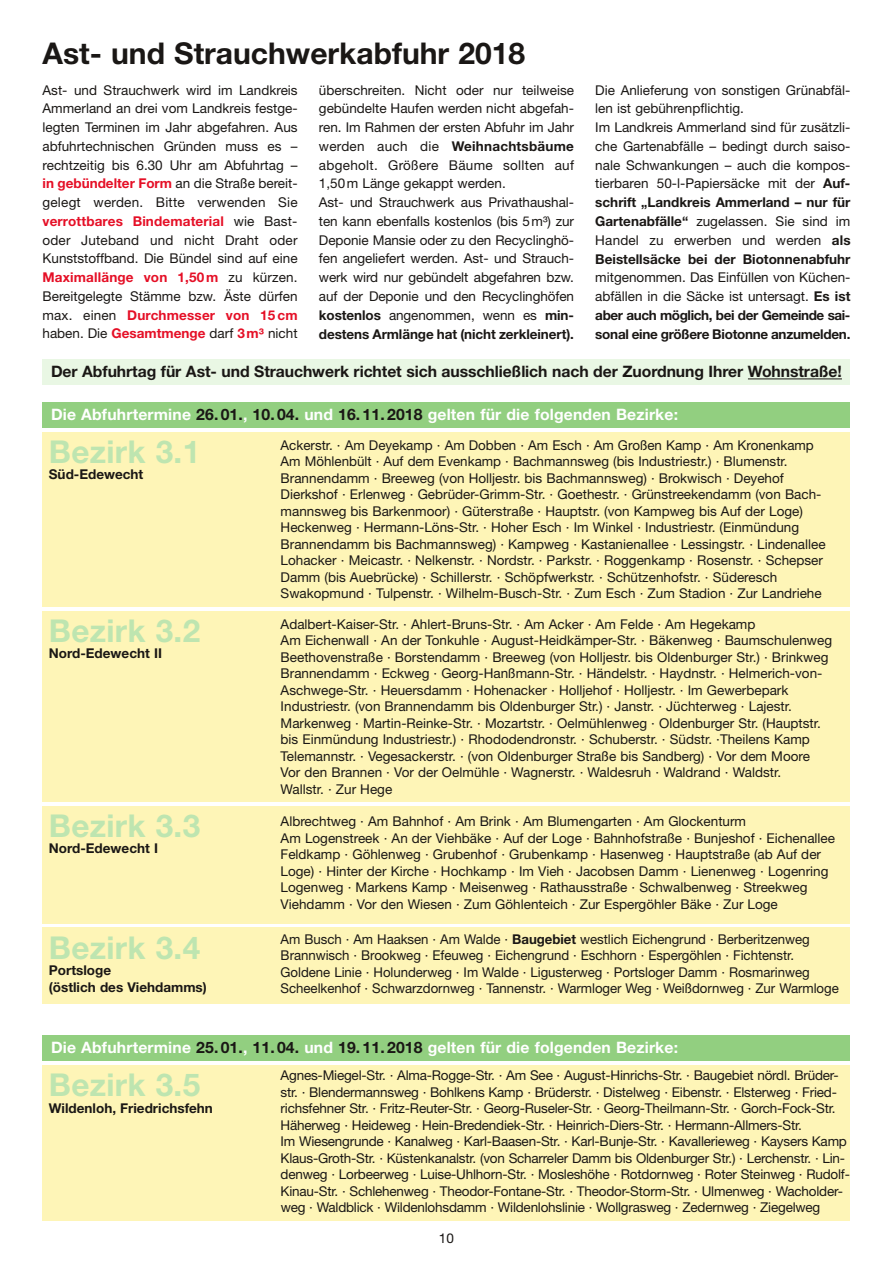
<style>
.page{position:relative;width:893px;height:1263px;background:#fff}
.page>*{position:absolute;margin:0;border:0;box-sizing:border-box;transform-origin:0 0}
.t1{font:700 31.5px "Helvetica Neue LT Std";letter-spacing:.01em;color:#bee5b0}
.t2{font:700 30px "Helvetica Neue LT Std";color:#1a1715}
.t3{font:700 15.75px "Helvetica Neue LT Std";letter-spacing:.01em;color:#fff}
.t4{font:700 15.75px "Helvetica Neue LT Std";letter-spacing:-.005em;color:#1a1715}
.t5{font:13.5px/16.5px "Helvetica Neue LT Std";color:#1a1715}
.t6{font:700 13.5px/18.8px "Helvetica Neue LT Std";color:#1a1715}
.s1{font-weight:700;color:#e50f26}
.s2{font-weight:700}
.s3{font-weight:400}
.s4{color:#1a1715}
</style>
<div class="page">
<div style="left:43px;top:359px;width:807px;height:26px;background:#e9f7e4"></div>
<hr style="left:748px;top:378px;width:94px;height:1px;background:#1a1715">
<div style="left:43px;top:432px;width:807px;height:174px;background:#fef5b7"></div>
<div style="left:43px;top:402px;width:807px;height:25px;background:#92cf80"></div>
<div style="left:43px;top:611px;width:807px;height:190px;background:#fef5b7"></div>
<div style="left:43px;top:806px;width:807px;height:117px;background:#fef5b7"></div>
<div style="left:43px;top:1035px;width:807px;height:26px;background:#92cf80"></div>
<div style="left:43px;top:1065px;width:807px;height:155px;background:#fef5b7"></div>
<div style="left:43px;top:927px;width:807px;height:77px;background:#fef5b7"></div>
<h2 class="t2" style="left:43px;top:35px;width:484px">Ast- und Strauchwerkabfuhr 2018</h2>
<p class="t5" style="left:43px;top:80px;width:257px;line-height:18.8px;text-align:justify">Ast- und Strauchwerk wird im Landkreis Ammerland an drei vom Landkreis festge&shy;legten Terminen im Jahr abgefahren. Aus abfuhrtechnischen Gründen muss es – rechtzeitig bis 6.30 Uhr am Abfuhrtag – <span class="s1">in gebündelter Form</span> an die Straße bereit&shy;gelegt werden. Bitte verwenden Sie <span class="s1">verrottbares Bindematerial</span> wie Bast&shy;oder Juteband und nicht Draht oder Kunststoffband. Die Bündel sind auf eine <span class="s1">Maximallänge von 1,50m</span> zu kürzen.<br>Bereitgelegte Stämme bzw. Äste dürfen max. einen <span class="s1">Durchmesser von 15 cm </span>haben. Die <span class="s1">Gesamtmenge</span> darf <span class="s1">3m³</span> nicht</p>
<p class="t5" style="left:319px;top:80px;width:257px;line-height:18.8px">überschreiten. Nicht oder nur teilweise gebündelte Haufen werden nicht abgefah&shy;ren. Im Rahmen der ersten Abfuhr im Jahr werden auch die <span class="s2">Weihnachtsbäume </span>abgeholt. Größere Bäume sollten auf 1,50m Länge gekappt werden.<br>Ast- und Strauchwerk aus Privathaushal&shy;ten kann ebenfalls kostenlos (bis 5m³) zur Deponie Mansie oder zu den Recyclinghö&shy;fen angeliefert werden. Ast- und Strauch&shy;werk wird nur gebündelt abgefahren bzw. auf der Deponie und den Recyclinghöfen <span class="s2">kostenlos</span> angenommen, wenn es <span class="s2">min&shy;destens Armlänge hat (nicht zerkleinert).</span></p>
<p class="t5" style="left:595px;top:80px;width:257px;line-height:18.8px">Die Anlieferung von sonstigen Grünabfäl&shy;len ist gebührenpflichtig.<br>Im Landkreis Ammerland sind für zusätzli&shy;che Gartenabfälle – bedingt durch saiso&shy;nale Schwankungen – auch die kompos&shy;tierbaren 50-l-Papiersäcke mit der <span class="s2">Auf&shy;schrift „Landkreis Ammerland – nur für Gartenabfälle“</span> zugelassen. Sie sind im Handel zu erwerben und werden <span class="s2">als Beistellsäcke bei der Biotonnenabfuhr</span></p>
<p class="t6" style="left:595px;top:268px;width:257px;text-align:justify"><span class="s3">mitgenommen. Das Einfüllen von Küchen&shy;abfällen in die Säcke ist untersagt.</span> Es ist aber auch möglich, bei der Gemeinde sai&shy;sonal eine größere Biotonne anzumelden.</p>
<p class="t4" style="left:51px;top:362px;width:792px">Der Abfuhrtag für Ast- und Strauchwerk richtet sich ausschließlich nach der Zuordnung Ihrer Wohnstraße!</p>
<p class="t3" style="left:51px;top:404px;width:628px">Die Abfuhrtermine <span class="s4">26. 01.</span>, <span class="s4">10. 04.</span> und <span class="s4">16. 11. 2018</span> gelten für die folgenden Bezirke:</p>
<p class="t5" style="left:281px;top:436px;width:547px">Ackerstr. · Am Deyekamp · Am Dobben · Am Esch · Am Großen Kamp · Am Kronenkamp Am Möhlenbült · Auf dem Evenkamp · Bachmannsweg (bis Industriestr.) · Blumenstr.<br>Brannendamm · Breeweg (von Holljestr. bis Bachmannsweg) · Brokwisch · Deyehof Dierkshof · Erlenweg · Gebrüder-Grimm-Str. · Goethestr. · Grünstreekendamm (von Bach&shy;mannsweg bis Barkenmoor) · Güterstraße · Hauptstr. (von Kampweg bis Auf der Loge)<br>Heckenweg · Hermann-Löns-Str. · Hoher Esch · Im Winkel · Industriestr. (Einmündung Brannendamm bis Bachmannsweg) · Kampweg · Kastanienallee · Lessingstr. · Lindenallee Lohacker · Meicastr. · Nelkenstr. · Nordstr. · Parkstr. · Roggenkamp · Rosenstr. · Schepser Damm (bis Auebrücke) · Schillerstr. · Schöpfwerkstr. · Schützenhofstr. · Süderesch Swakopmund · Tulpenstr. · Wilhelm-Busch-Str. · Zum Esch · Zum Stadion · Zur Landriehe</p>
<h1 class="t1" style="left:49px;top:432px;width:153px">Bezirk 3.1</h1>
<p class="t6" style="left:49px;top:465px;width:96px">Süd-Edewecht</p>
<h1 class="t1" style="left:49px;top:611px;width:153px">Bezirk 3.2</h1>
<p class="t6" style="left:49px;top:644px;width:115px">Nord-Edewecht II</p>
<p class="t5" style="left:281px;top:616px;width:553px">Adalbert-Kaiser-Str. · Ahlert-Bruns-Str. · Am Acker · Am Felde · Am Hegekamp<br>Am Eichenwall · An der Tonkuhle · August-Heidkämper-Str. · Bäkenweg · Baumschulenweg Beethovenstraße · Borstendamm · Breeweg (von Holljestr. bis Oldenburger Str.) · Brinkweg Brannendamm · Eckweg · Georg-Hanßmann-Str. · Händelstr. · Haydnstr. · Helmerich-von-Aschwege-Str. · Heuersdamm · Hohenacker · Holljehof · Holljestr. · Im Gewerbepark Industriestr. (von Brannendamm bis Oldenburger Str.) · Janstr. · Jüchterweg · Lajestr.<br>Markenweg · Martin-Reinke-Str. · Mozartstr. · Oelmühlenweg · Oldenburger Str. (Hauptstr. bis Einmündung Industriestr.) · Rhododendronstr. · Schuberstr. · Südstr. ·Theilens Kamp Telemannstr. · Vegesackerstr. · (von Oldenburger Straße bis Sandberg) · Vor dem Moore Vor den Brannen · Vor der Oelmühle · Wagnerstr. · Waldesruh · Waldrand · Waldstr.<br>Wallstr. · Zur Hege</p>
<h1 class="t1" style="left:49px;top:806px;width:153px">Bezirk 3.3</h1>
<p class="t6" style="left:49px;top:839px;width:111px">Nord-Edewecht I</p>
<p class="t5" style="left:281px;top:813px;width:556px">Albrechtweg · Am Bahnhof · Am Brink · Am Blumengarten · Am Glockenturm<br>Am Logenstreek · An der Viehbäke · Auf der Loge · Bahnhofstraße · Bunjeshof · Eichenallee Feldkamp · Göhlenweg · Grubenhof · Grubenkamp · Hasenweg · Hauptstraße (ab Auf der Loge) · Hinter der Kirche · Hochkamp · Im Vieh · Jacobsen Damm · Lienenweg · Logenring Logenweg · Markens Kamp · Meisenweg · Rathausstraße · Schwalbenweg · Streekweg Viehdamm · Vor den Wiesen · Zum Göhlenteich · Zur Espergöhler Bäke · Zur Loge</p>
<h1 class="t1" style="left:49px;top:928px;width:153px">Bezirk 3.4</h1>
<p class="t6" style="left:49px;top:962px;width:159px;line-height:16.5px">Portsloge<br>(östlich des Viehdamms)</p>
<p class="t5" style="left:281px;top:930px;width:560px">Am Busch · Am Haaksen · Am Walde · <span class="s2">Baugebiet</span> westlich Eichengrund · Berberitzenweg Brannwisch · Brookweg · Efeuweg · Eichengrund · Eschhorn · Espergöhlen · Fichtenstr.<br>Goldene Linie · Holunderweg · Im Walde · Ligusterweg · Portsloger Damm · Rosmarinweg Scheelkenhof · Schwarzdornweg · Tannenstr. · Warmloger Weg · Weißdornweg · Zur Warmloge</p>
<p class="t3" style="left:51px;top:1038px;width:628px">Die Abfuhrtermine <span class="s4">25. 01.</span>, <span class="s4">11. 04.</span> und <span class="s4">19. 11. 2018</span> gelten für die folgenden Bezirke:</p>
<p class="t5" style="left:281px;top:1067px;width:571px">Agnes-Miegel-Str. · Alma-Rogge-Str. · Am See · August-Hinrichs-Str. · Baugebiet nördl. Brüder&shy;str. · Blendermannsweg · Bohlkens Kamp · Brüderstr. · Distelweg · Eibenstr. · Elsterweg · Fried&shy;richsfehner Str. · Fritz-Reuter-Str. · Georg-Ruseler-Str. · Georg-Theilmann-Str. · Gorch-Fock-Str.<br>Häherweg · Heideweg · Hein-Bredendiek-Str. · Heinrich-Diers-Str. · Hermann-Allmers-Str.<br>Im Wiesengrunde · Kanalweg · Karl-Baasen-Str. · Karl-Bunje-Str. · Kavallerieweg · Kaysers Kamp Klaus-Groth-Str. · Küstenkanalstr. (von Scharreler Damm bis Oldenburger Str.) · Lerchenstr. · Lin&shy;denweg · Lorbeerweg · Luise-Uhlhorn-Str. · Mosleshöhe · Rotdornweg · Roter Steinweg · Rudolf-Kinau-Str. · Schlehenweg · Theodor-Fontane-Str. · Theodor-Storm-Str. · Ulmenweg · Wacholder&shy;weg · Waldblick · Wildenlohsdamm · Wildenlohslinie · Wollgrasweg · Zedernweg · Ziegelweg</p>
<h1 class="t1" style="left:49px;top:1065px;width:153px">Bezirk 3.5</h1>
<p class="t6" style="left:49px;top:1098px;width:166px">Wildenloh, Friedrichsfehn</p>
<p class="t5" style="left:439px;top:1229px;width:17px">10</p>
</div>
